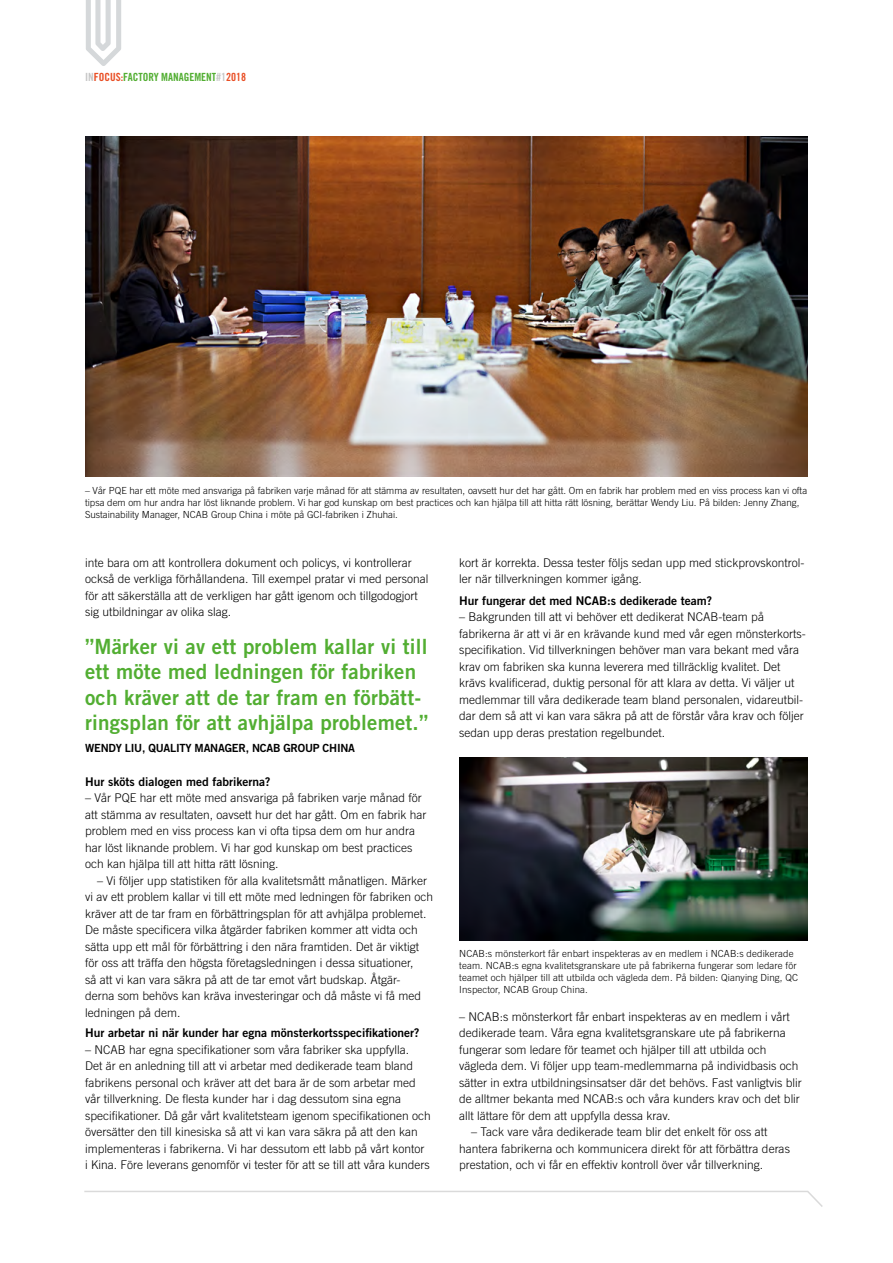
<style>
.page{position:relative;width:893px;height:1263px;background:#fff}
.page>*{position:absolute;margin:0;border:0;box-sizing:border-box;transform-origin:0 0}
.t1{font:21px/25.5px "Trade Gothic LT Bold Two";letter-spacing:.01em;color:#52ae32}
.t2{font:300 12px/16.5px "Trade Gothic LT";color:#000}
.t3{font:12px "Trade Gothic LT Bold Two";color:#000}
.t4{font:11.25px "Trade Gothic LT Bold Two";letter-spacing:-.02em;color:#000}
.t5{font:11.25px "Trade Gothic LT Bold Cond Twenty";color:#52ae32}
.t6{font:300 9.75px/12px "Trade Gothic LT";color:#000}
.s1{color:#c6c6c6}
.s2{color:#e94e24}
</style>
<div class="page">
<svg style="left:86px;top:0;width:35px;height:66px"></svg>
<svg style="left:84px;top:1190px;width:739px;height:17px"></svg>
<img style="left:85px;top:136px;width:723px;height:340px">
<img style="left:459px;top:757px;width:349px;height:183px">
<p class="t5" style="left:85px;top:70px;width:163px"><span class="s1">IN</span><span class="s2">FOCUS:</span>FACTORY MANAGEMENT<span class="s1">#1</span><span class="s2">2018</span></p>
<p class="t6" style="left:85px;top:484px;width:724px">– Vår PQE har ett möte med ansvariga på fabriken varje månad för att stämma av resultaten, oavsett hur det har gått. Om en fabrik har problem med en viss process kan vi ofta tipsa dem om hur andra har löst liknande problem. Vi har god kunskap om best practices och kan hjälpa till att hitta rätt lösning, berättar Wendy Liu. På bilden: Jenny Zhang,<br>Sustainability Manager, NCAB Group China i möte på GCI-fabriken i Zhuhai.</p>
<p class="t2" style="left:85px;top:554px;width:345px">inte bara om att kontrollera dokument och policys, vi kontrollerar också de verkliga förhållandena. Till exempel pratar vi med personal för att säkerställa att de verkligen har gått igenom och tillgodogjort sig utbildningar av olika slag.</p>
<h1 class="t1" style="left:85px;top:633px;width:345px">”Märker vi av ett problem kallar vi till ett möte med ledningen för fabriken och kräver att de tar fram en förbätt&shy;ringsplan för att avhjälpa problemet.”</h1>
<p class="t4" style="left:85px;top:741px;width:272px">WENDY LIU, QUALITY MANAGER, NCAB GROUP CHINA</p>
<p class="t3" style="left:85px;top:774px;width:187px">Hur sköts dialogen med fabrikerna?</p>
<p class="t2" style="left:85px;top:789px;width:343px">– Vår PQE har ett möte med ansvariga på fabriken varje månad för att stämma av resultaten, oavsett hur det har gått. Om en fabrik har problem med en viss process kan vi ofta tipsa dem om hur andra har löst liknande problem. Vi har god kunskap om best practices och kan hjälpa till att hitta rätt lösning.</p>
<p class="t2" style="left:85px;top:872px;width:350px;text-indent:12px">– Vi följer upp statistiken för alla kvalitetsmått månatligen. Märker vi av ett problem kallar vi till ett möte med ledningen för fabriken och kräver att de tar fram en förbättringsplan för att avhjälpa problemet.<br>De måste specificera vilka åtgärder fabriken kommer att vidta och sätta upp ett mål för förbättring i den nära framtiden. Det är viktigt för oss att träffa den högsta företagsledningen i dessa situationer,<br>så att vi kan vara säkra på att de tar emot vårt budskap. Åtgär-<br>derna som behövs kan kräva investeringar och då måste vi få med ledningen på dem.</p>
<p class="t3" style="left:85px;top:1026px;width:336px">Hur arbetar ni när kunder har egna mönsterkortsspecifikationer?</p>
<p class="t2" style="left:85px;top:1041px;width:347px">– NCAB har egna specifikationer som våra fabriker ska uppfylla.<br>Det är en anledning till att vi arbetar med dedikerade team bland fabrikens personal och kräver att det bara är de som arbetar med vår tillverkning. De flesta kunder har i dag dessutom sina egna specifikationer. Då går vårt kvalitetsteam igenom specifikationen och översätter den till kinesiska så att vi kan vara säkra på att den kan implementeras i fabrikerna. Vi har dessutom ett labb på vårt kontor<br>i Kina. Före leverans genomför vi tester för att se till att våra kunders</p>
<p class="t2" style="left:459px;top:554px;width:347px">kort är korrekta. Dessa tester följs sedan upp med stickprovskontrol&shy;ler när tillverkningen kommer igång.</p>
<p class="t3" style="left:459px;top:593px;width:254px">Hur fungerar det med NCAB:s dedikerade team?</p>
<p class="t2" style="left:459px;top:608px;width:348px">– Bakgrunden till att vi behöver ett dedikerat NCAB-team på fabrikerna är att vi är en krävande kund med vår egen mönsterkorts&shy;specifikation. Vid tillverkningen behöver man vara bekant med våra krav om fabriken ska kunna leverera med tillräcklig kvalitet. Det krävs kvalificerad, duktig personal för att klara av detta. Vi väljer ut medlemmar till våra dedikerade team bland personalen, vidareutbil&shy;dar dem så att vi kan vara säkra på att de förstår våra krav och följer sedan upp deras prestation regelbundet.</p>
<p class="t6" style="left:459px;top:947px;width:340px">NCAB:s mönsterkort får enbart inspekteras av en medlem i NCAB:s dedikerade team. NCAB:s egna kvalitetsgranskare ute på fabrikerna fungerar som ledare för teamet och hjälper till att utbilda och vägleda dem. På bilden: Qianying Ding, QC Inspector, NCAB Group China.</p>
<p class="t2" style="left:459px;top:1008px;width:344px">– NCAB:s mönsterkort får enbart inspekteras av en medlem i vårt dedikerade team. Våra egna kvalitetsgranskare ute på fabrikerna fungerar som ledare för teamet och hjälper till att utbilda och vägleda dem. Vi följer upp team-medlemmarna på individbasis och sätter in extra utbildningsinsatser där det behövs. Fast vanligtvis blir de alltmer bekanta med NCAB:s och våra kunders krav och det blir allt lättare för dem att uppfylla dessa krav.</p>
<p class="t2" style="left:459px;top:1124px;width:332px;text-indent:12px">– Tack vare våra dedikerade team blir det enkelt för oss att hantera fabrikerna och kommunicera direkt för att förbättra deras prestation, och vi får en effektiv kontroll över vår tillverkning.</p>
</div>
